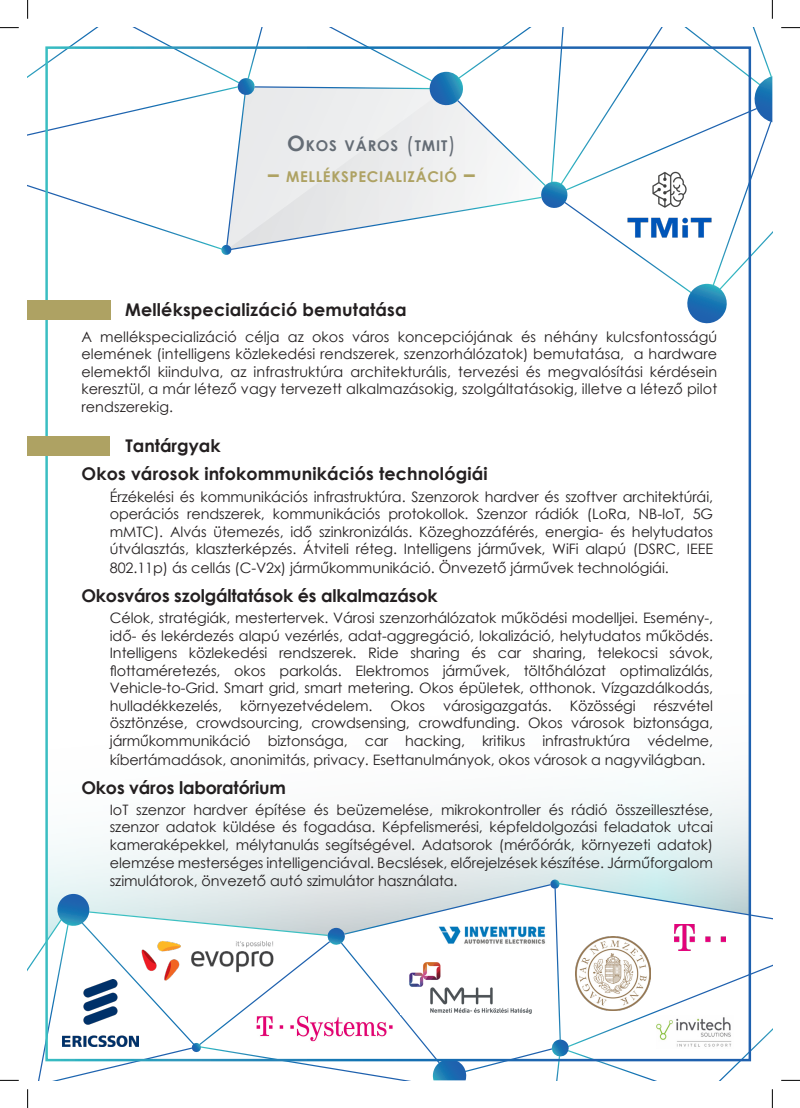
<style>
.page{position:relative;width:800px;height:1108px;background:#fff}
.page>*{position:absolute;margin:0;border:0;box-sizing:border-box;transform-origin:0 0}
.t1{font:700 17.5px "Century Gothic";letter-spacing:.01em;color:#231f20}
.t2{font:700 17.5px "Century Gothic";letter-spacing:-.01em;color:#231f20}
.t3{font:700 14.88px "Century Gothic";letter-spacing:.045em;color:#aea263}
.t4{font:700 14.88px "Century Gothic";letter-spacing:.055em;color:#646c75}
.t5{font:14.38px/17.5px "Century Gothic";letter-spacing:-.005em;color:#231f20;text-align:justify}
.s1{font-size:21.25px}
.s2{font-weight:400;font-size:21.25px}
</style>
<div class="page">
<svg style="left:48px;top:790px;width:699px;height:89px"></svg>
<svg style="left:28px;top:879px;width:744px;height:201px"></svg>
<svg style="left:28px;top:28px;width:744px;height:298px"></svg>
<img style="left:575px;top:936px;width:75px;height:74px">
<img style="left:400px;top:960px;width:131px;height:54px">
<img style="left:656px;top:1015px;width:77px;height:33px">
<img style="left:674px;top:924px;width:51px;height:26px">
<img style="left:437px;top:923px;width:109px;height:23px">
<img style="left:63px;top:979px;width:76px;height:67px">
<img style="left:139px;top:937px;width:137px;height:46px">
<img style="left:256px;top:1014px;width:137px;height:28px">
<div style="left:28px;top:300px;width:83px;height:19px;background:#aea263"></div>
<img style="left:566px;top:163px;width:205px;height:84px">
<div style="left:28px;top:436px;width:82px;height:19px;background:#aea263"></div>
<svg style="left:0;top:27px;width:19px;height:1px"></svg>
<svg style="left:781px;top:27px;width:18px;height:1px"></svg>
<svg style="left:0;top:1079px;width:19px;height:2px"></svg>
<svg style="left:781px;top:1079px;width:18px;height:2px"></svg>
<svg style="left:27px;top:0;width:1px;height:19px"></svg>
<svg style="left:27px;top:1089px;width:1px;height:19px"></svg>
<svg style="left:771px;top:0;width:1px;height:19px"></svg>
<svg style="left:771px;top:1089px;width:1px;height:19px"></svg>
<p class="t4" style="left:287px;top:134px;width:170px"><span class="s1">O</span>KOS VÁROS <span class="s2">(</span>TMIT<span class="s2">)</span></p>
<p class="t3" style="left:268px;top:165px;width:208px"><span class="s1">–</span> MELLÉKSPECIALIZÁCIÓ <span class="s1">–</span></p>
<p class="t1" style="left:125px;top:296px;width:283px">Mellékspecializáció bemutatása</p>
<p class="t5" style="left:81px;top:327px;width:637px">A mellékspecializáció célja az okos város koncepciójának és néhány kulcsfontosságú elemének (intelligens közlekedési rendszerek, szenzorhálózatok) bemutatása, a hardware elemektől kiindulva, az infrastruktúra architekturális, tervezési és megvalósítási kérdésein keresztül, a már létező vagy tervezett alkalmazásokig, szolgáltatásokig, illetve a létező pilot rendszerekig.</p>
<p class="t1" style="left:125px;top:432px;width:97px">Tantárgyak</p>
<p class="t1" style="left:81px;top:461px;width:408px">Okos városok infokommunikációs technológiái</p>
<p class="t5" style="left:110px;top:487px;width:604px">Érzékelési és kommunikációs infrastruktúra. Szenzorok hardver és szoftver architektúrái, operációs rendszerek, kommunikációs protokollok. Szenzor rádiók (LoRa, NB-IoT, 5G mMTC). Alvás ütemezés, idő szinkronizálás. Közeghozzáférés, energia- és helytudatos útválasztás, klaszterképzés. Átviteli réteg. Intelligens járművek, WiFi alapú (DSRC, IEEE 802.11p) ás cellás (C-V2x) járműkommunikáció. Önvezető járművek technológiái.</p>
<p class="t2" style="left:81px;top:582px;width:357px">Okosváros szolgáltatások és alkalmazások</p>
<p class="t5" style="left:110px;top:609px;width:604px">Célok, stratégiák, mestertervek. Városi szenzorhálózatok működési modelljei. Esemény-, idő- és lekérdezés alapú vezérlés, adat-aggregáció, lokalizáció, helytudatos működés.<br>Intelligens közlekedési rendszerek. Ride sharing és car sharing, telekocsi sávok, flottaméretezés, okos parkolás. Elektromos járművek, töltőhálózat optimalizálás, Vehicle-to-Grid. Smart grid, smart metering. Okos épületek, otthonok. Vízgazdálkodás, hulladékkezelés,</p>
<p class="t5" style="left:110px;top:696px;width:604px;line-height:17.9px;text-indent:544px">részvétel ösztönzése, crowdsourcing, crowdsensing, crowdfunding. Okos városok biztonsága, járműkommunikáció biztonsága, car hacking, kritikus infrastruktúra védelme, kíbertámadások, anonimitás, privacy. Esettanulmányok, okos városok a nagyvilágban.</p>
<p class="t2" style="left:81px;top:774px;width:206px">Okos város laboratórium</p>
<p class="t5" style="left:110px;top:800px;width:604px">IoT szenzor hardver építése és beüzemelése, mikrokontroller és rádió összeillesztése, szenzor adatok küldése és fogadása. Képfelismerési, képfeldolgozási feladatok utcai kameraképekkel, mélytanulás segítségével. Adatsorok (mérőórák, környezeti adatok) elemzése mesterséges intelligenciával. Becslések, előrejelzések készítése. Járműforgalom szimulátorok, önvezető autó szimulátor használata.</p>
<p class="t5" style="left:240px;top:696px;width:134px">környezetvédelem.</p>
<p class="t5" style="left:390px;top:696px;width:36px">Okos</p>
<p class="t5" style="left:443px;top:696px;width:110px">városigazgatás.</p>
<p class="t5" style="left:569px;top:696px;width:67px">Közösségi</p>
</div>
